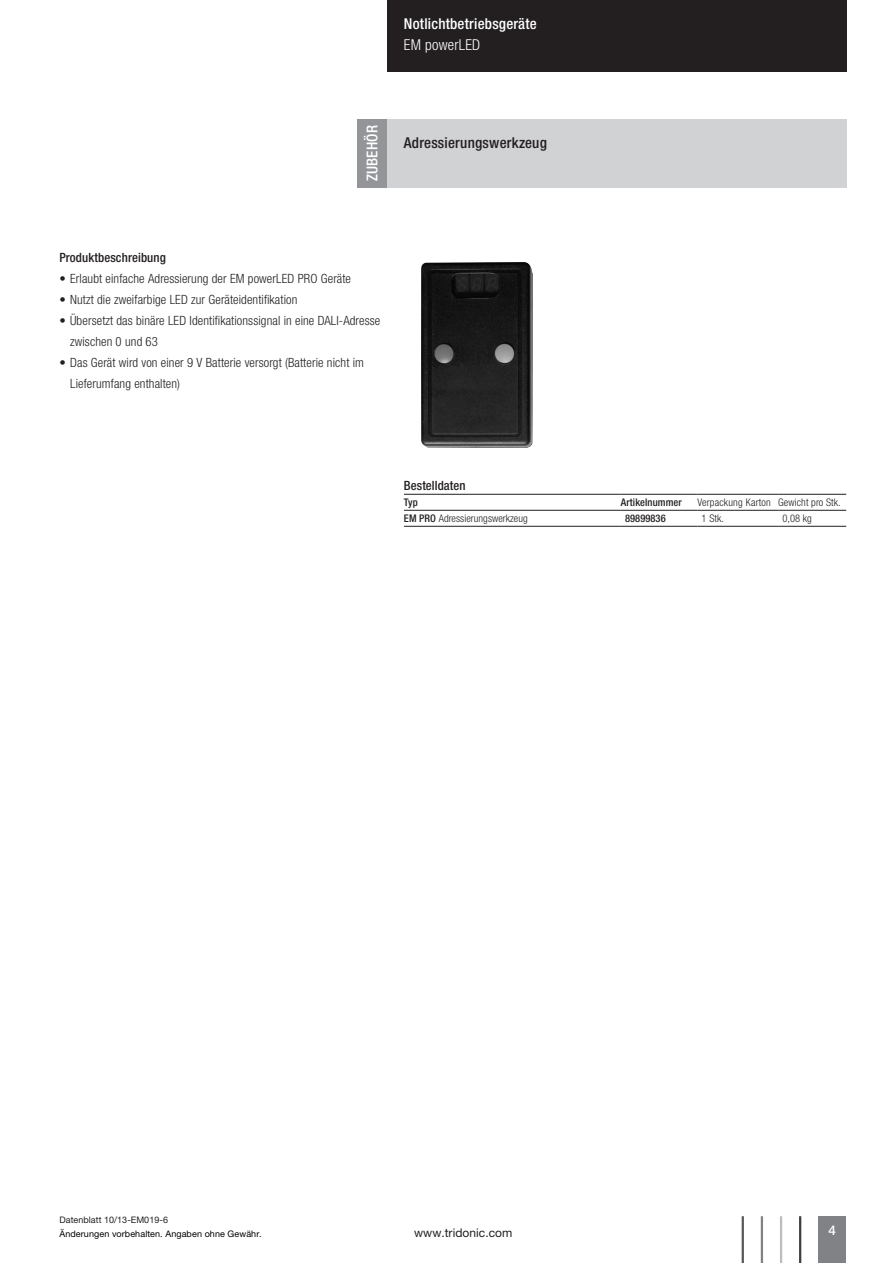
<style>
.page{position:relative;width:893px;height:1263px;background:#fff}
.page>*{position:absolute;margin:0;border:0;box-sizing:border-box;transform-origin:0 0}
.t1{font:500 condensed 15px "Helvetica Neue LTW1 G";letter-spacing:.015em;color:#fff}
.t2{font:500 condensed 15px "Helvetica Neue LTW1 G";letter-spacing:.015em;color:#231f20}
.t3{font:300 condensed 15px "Helvetica Neue LTW1 G";letter-spacing:.015em;color:#fff}
.t4{font:500 13.5px "Helvetica Neue LTW1 G";color:#fff}
.t5{font:300 condensed 12.75px/21px "Helvetica Neue LTW1 G";letter-spacing:.01em;color:#231f20}
.t6{font:500 condensed 12.75px "Helvetica Neue LTW1 G";letter-spacing:.01em;color:#231f20}
.t7{font:12px "Helvetica Neue LTW1 G";letter-spacing:.005em;color:#231f20}
.t8{font:300 condensed 10.5px "Helvetica Neue LTW1 G";letter-spacing:.005em;color:#231f20}
.t9{font:500 condensed 10.5px "Helvetica Neue LTW1 G";letter-spacing:.01em;color:#231f20}
.t10{font:9px "Helvetica Neue LTW1 G";letter-spacing:.01em;color:#000}
.t11{font:9px "Helvetica Neue LTW1 G";letter-spacing:.005em;color:#231f20}
.s1{font-weight:500}
</style>
<div class="page">
<div style="left:387px;top:0;width:459px;height:72px;background:#231f20"></div>
<div style="left:819px;top:1216px;width:27px;height:47px;background:#808285"></div>
<hr style="left:799px;top:1216px;width:2px;height:47px;background:#3e3e3f">
<hr style="left:780px;top:1216px;width:2px;height:47px;background:#bcbdc0">
<hr style="left:761px;top:1216px;width:2px;height:47px;background:#808285">
<hr style="left:742px;top:1216px;width:2px;height:47px;background:#57585a">
<div style="left:387px;top:119px;width:459px;height:68px;background:#d1d2d4"></div>
<div style="left:357px;top:119px;width:30px;height:68px;background:#939598"></div>
<img style="left:421px;top:262px;width:112px;height:186px">
<svg style="left:621px;top:525px;width:225px;height:1px"></svg>
<hr style="left:404px;top:510px;width:217px;height:1px;background:#231f20">
<hr style="left:621px;top:510px;width:76px;height:1px;background:#231f20">
<hr style="left:697px;top:510px;width:81px;height:1px;background:#231f20">
<hr style="left:778px;top:510px;width:68px;height:1px;background:#231f20">
<hr style="left:404px;top:526px;width:217px;height:1px;background:#231f20">
<hr style="left:621px;top:526px;width:76px;height:1px;background:#231f20">
<hr style="left:697px;top:526px;width:81px;height:1px;background:#231f20">
<hr style="left:778px;top:526px;width:68px;height:1px;background:#231f20">
<hr style="left:404px;top:494px;width:217px;height:1px;background:#231f20">
<hr style="left:621px;top:494px;width:76px;height:1px;background:#231f20">
<hr style="left:697px;top:494px;width:81px;height:1px;background:#231f20">
<hr style="left:778px;top:494px;width:68px;height:1px;background:#231f20">
<p class="t1" style="left:404px;top:14px;width:134px">Notlichtbetriebsgeräte</p>
<p class="t3" style="left:404px;top:36px;width:78px">EM powerLED</p>
<p class="t1" style="left:363px;top:181px;width:57px;rotate:-90deg">ZUBEHÖR</p>
<p class="t2" style="left:404px;top:133px;width:144px">Adressierungswerkzeug</p>
<p class="t6" style="left:60px;top:249px;width:108px">Produktbeschreibung</p>
<p class="t5" style="left:60px;top:268px;width:293px">• Erlaubt einfache Adressierung der EM powerLED PRO Geräte</p>
<p class="t5" style="left:60px;top:289px;width:239px">• Nutzt die zweifarbige LED zur Geräteidentifikation</p>
<p class="t5" style="left:70px;top:310px;width:312px;text-indent:-11px">• Übersetzt das binäre LED Identifikationssignal in eine DALI-Adresse zwischen 0 und 63</p>
<p class="t5" style="left:70px;top:352px;width:295px;text-indent:-11px">• Das Gerät wird von einer 9 V Batterie versorgt (Batterie nicht im<br>Lieferumfang enthalten)</p>
<p class="t6" style="left:404px;top:478px;width:63px">Bestelldaten</p>
<p class="t9" style="left:404px;top:496px;width:15px">Typ</p>
<p class="t9" style="left:621px;top:496px;width:63px">Artikelnummer</p>
<p class="t8" style="left:697px;top:496px;width:145px">Verpackung Karton Gewicht pro Stk.</p>
<p class="t8" style="left:404px;top:512px;width:125px"><span class="s1">EM PRO</span> Adressierungswerkzeug</p>
<p class="t9" style="left:625px;top:512px;width:42px">89899836</p>
<p class="t8" style="left:702px;top:512px;width:24px">1 Stk.</p>
<p class="t8" style="left:782px;top:512px;width:31px">0,08 kg</p>
<p class="t11" style="left:60px;top:1214px;width:110px">Datenblatt 10/13-EM019-6</p>
<p class="t10" style="left:60px;top:1229px;width:204px">Änderungen vorbehalten. Angaben ohne Gewähr.</p>
<p class="t7" style="left:414px;top:1226px;width:100px">www.tridonic.com</p>
<p class="t4" style="left:829px;top:1222px;width:9px">4</p>
</div>
